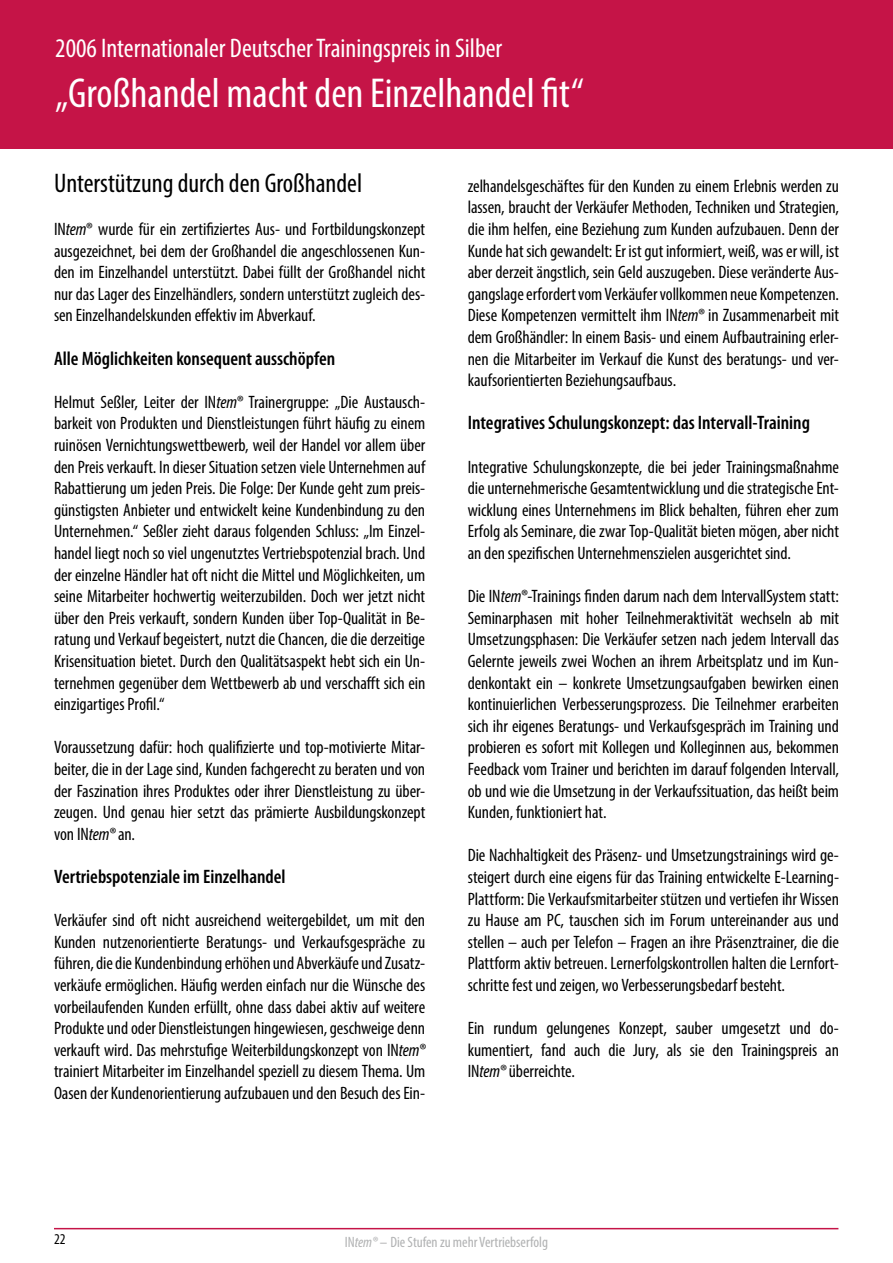
<style>
.page{position:relative;width:893px;height:1263px;background:#fff}
.page>*{position:absolute;margin:0;border:0;box-sizing:border-box;transform-origin:0 0}
.t1{font:condensed 42px "Myriad Pro";color:#fff}
.t2{font:condensed 27px "Myriad Pro";color:#fff}
.t3{font:condensed 27px "Myriad Pro";color:#000}
.t4{font:600 condensed 19.5px "Myriad Pro";color:#000}
.t5{font:condensed 18px/21.6px "Myriad Pro";letter-spacing:-.005em;color:#000;text-align:justify}
.t6{font:condensed 15px "Myriad Pro";color:#b1b2b3}
.t7{font:condensed 15px "Myriad Pro";color:#000}
.s1{font-style:italic}
.s2{font-stretch:normal}
</style>
<div class="page">
<div style="left:0;top:0;width:893px;height:148px;background:#c51447"></div>
<hr style="left:54px;top:1228px;width:784px;height:1px;background:#c51447">
<h2 class="t2" style="left:55px;top:32px;width:448px">2006 Internationaler Deutscher Trainingspreis in Silber</h2>
<h1 class="t1" style="left:55px;top:68px;width:530px">„Großhandel macht den Einzelhandel fit“</h1>
<h2 class="t3" style="left:54px;top:166px;width:310px">Unterstützung durch den Großhandel</h2>
<p class="t5" style="left:54px;top:218px;width:373px">IN<span class="s1">tem</span>® wurde für ein zertifiziertes Aus- und Fortbildungskonzept ausgezeichnet, bei dem der Großhandel die angeschlossenen Kun&shy;den im Einzelhandel unterstützt. Dabei füllt der Großhandel nicht nur das Lager des Einzelhändlers, sondern unterstützt zugleich des&shy;sen Einzelhandelskunden effektiv im Abverkauf.</p>
<p class="t4" style="left:54px;top:347px;width:283px">Alle Möglichkeiten konsequent ausschöpfen</p>
<p class="t5" style="left:54px;top:391px;width:373px">Helmut Seßler, Leiter der IN<span class="s1">tem®</span> Trainergruppe: „Die Austausch&shy;barkeit von Produkten und Dienstleistungen führt häufig zu einem ruinösen Vernichtungswettbewerb, weil der Handel vor allem über den Preis verkauft. In dieser Situation setzen viele Unternehmen auf Rabattierung um jeden Preis. Die Folge: Der Kunde geht zum preis&shy;günstigsten Anbieter und entwickelt keine Kundenbindung zu den Unternehmen.“ Seßler zieht daraus folgenden Schluss: „Im Einzel&shy;handel liegt noch so viel ungenutztes Vertriebspotenzial brach. Und der einzelne Händler hat oft nicht die Mittel und Möglichkeiten, um seine Mitarbeiter hochwertig weiterzubilden. Doch wer jetzt nicht über den Preis verkauft, sondern Kunden über Top-Qualität in Be&shy;ratung und Verkauf begeistert, nutzt die Chancen, die die derzeitige Krisensituation bietet. Durch den Qualitätsaspekt hebt sich ein Un&shy;ternehmen gegenüber dem Wettbewerb ab und verschafft sich ein einzigartiges Profil.“</p>
<p class="t5" style="left:54px;top:736px;width:373px">Voraussetzung dafür: hoch qualifizierte und top-motivierte Mitar&shy;beiter, die in der Lage sind, Kunden fachgerecht zu beraten und von der Faszination ihres Produktes oder ihrer Dienstleistung zu über&shy;zeugen. Und genau hier setzt das prämierte Ausbildungskonzept von IN<span class="s1">tem®</span> an.</p>
<p class="t4" style="left:54px;top:866px;width:233px">Vertriebspotenziale im Einzelhandel</p>
<p class="t5" style="left:54px;top:909px;width:373px">Verkäufer sind oft nicht ausreichend weitergebildet, um mit den Kunden nutzenorientierte Beratungs- und Verkaufsgespräche zu führen, die die Kundenbindung erhöhen und Abverkäufe und Zusatz&shy;verkäufe ermöglichen. Häufig werden einfach nur die Wünsche des vorbeilaufenden Kunden erfüllt, ohne dass dabei aktiv auf weitere Produkte und oder Dienstleistungen hingewiesen, geschweige denn verkauft wird. Das mehrstufige Weiterbildungskonzept von IN<span class="s1">tem® </span>trainiert Mitarbeiter im Einzelhandel speziell zu diesem Thema. Um Oasen der Kundenorientierung aufzubauen und den Besuch des Ein-</p>
<p class="t5" style="left:468px;top:175px;width:373px">zelhandelsgeschäftes für den Kunden zu einem Erlebnis werden zu lassen, braucht der Verkäufer Methoden, Techniken und Strategien, die ihm helfen, eine Beziehung zum Kunden aufzubauen. Denn der Kunde hat sich gewandelt: Er ist gut informiert, weiß, was er will, ist aber derzeit ängstlich, sein Geld auszugeben. Diese veränderte Aus&shy;gangslage erfordert vom Verkäufer vollkommen neue Kompetenzen.<br>Diese Kompetenzen vermittelt ihm IN<span class="s1">tem®</span> in Zusammenarbeit mit dem Großhändler: In einem Basis- und einem Aufbautraining erler&shy;nen die Mitarbeiter im Verkauf die Kunst des beratungs- und ver&shy;kaufsorientierten Beziehungsaufbaus.</p>
<p class="t4" style="left:468px;top:412px;width:344px">Integratives Schulungskonzept: das Intervall-Training</p>
<p class="t5" style="left:468px;top:456px;width:373px">Integrative Schulungskonzepte, die bei jeder Trainingsmaßnahme die unternehmerische Gesamtentwicklung und die strategische Ent&shy;wicklung eines Unternehmens im Blick behalten, führen eher zum Erfolg als Seminare, die zwar Top-Qualität bieten mögen, aber nicht an den spezifischen Unternehmenszielen ausgerichtet sind.</p>
<p class="t5" style="left:468px;top:585px;width:373px">Die IN<span class="s1">tem®</span>-Trainings finden darum nach dem IntervallSystem statt:<br>Seminarphasen mit hoher Teilnehmeraktivität wechseln ab mit Umsetzungsphasen: Die Verkäufer setzen nach jedem Intervall das Gelernte jeweils zwei Wochen an ihrem Arbeitsplatz und im Kun&shy;denkontakt ein – konkrete Umsetzungsaufgaben bewirken einen kontinuierlichen Verbesserungsprozess. Die Teilnehmer erarbeiten sich ihr eigenes Beratungs- und Verkaufsgespräch im Training und probieren es sofort mit Kollegen und Kolleginnen aus, bekommen Feedback vom Trainer und berichten im darauf folgenden Intervall, ob und wie die Umsetzung in der Verkaufssituation, das heißt beim Kunden, funktioniert hat.</p>
<p class="t5" style="left:468px;top:844px;width:373px">Die Nachhaltigkeit des Präsenz- und Umsetzungstrainings wird ge&shy;steigert durch eine eigens für das Training entwickelte E-Learning-Plattform: Die Verkaufsmitarbeiter stützen und vertiefen ihr Wissen zu Hause am PC, tauschen sich im Forum untereinander aus und stellen – auch per Telefon – Fragen an ihre Präsenztrainer, die die Plattform aktiv betreuen. Lernerfolgskontrollen halten die Lernfort&shy;schritte fest und zeigen, wo Verbesserungsbedarf besteht.</p>
<p class="t5" style="left:468px;top:1017px;width:373px">Ein rundum gelungenes Konzept, sauber umgesetzt und do&shy;kumentiert, fand auch die Jury, als sie den Trainingspreis an IN<span class="s1">tem®</span> überreichte.</p>
<p class="t7" style="left:54px;top:1230px;width:13px">22</p>
<p class="t6" style="left:345px;top:1232px;width:205px">IN<span class="s1">tem®</span> <span class="s2">–</span> Die Stufen zu mehr Vertriebserfolg</p>
</div>
